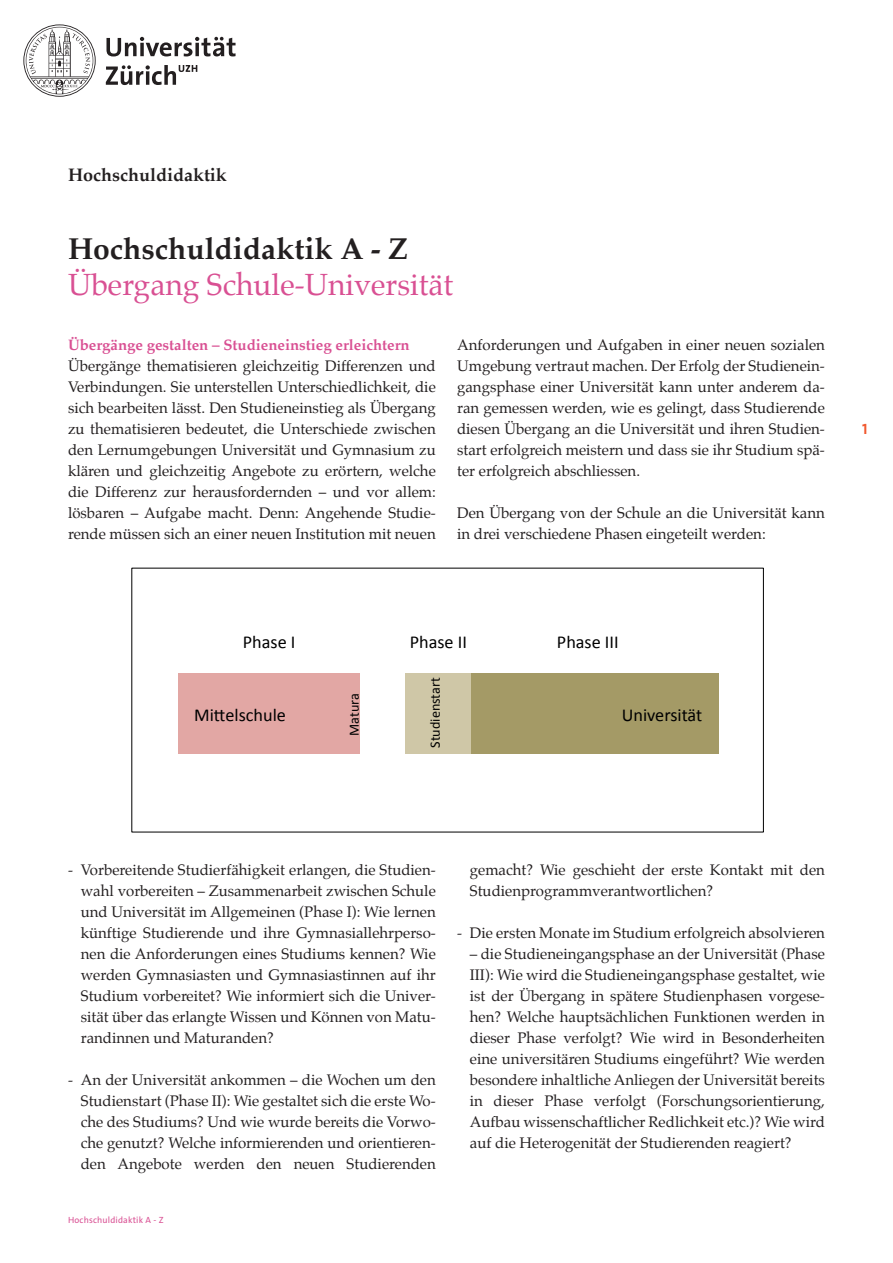
<style>
.page{position:relative;width:893px;height:1263px;background:#fff}
.page>*{position:absolute;margin:0;border:0;box-sizing:border-box;transform-origin:0 0}
.Untertitel{font:30px "Palatino";color:#d95093}
.Titel{font:700 30px "Palatino";color:#231f20}
.t1{font:18.15px "Calibri";color:#000}
.UZH_Einheit_Autor{font:700 18px "Palatino";color:#231f20}
.Lauftext_Aufzähl{font:15px/21px "Palatino";color:#231f20;text-align:justify}
.Lauftext{font:15px/21px "Palatino";color:#231f20;text-align:justify}
.Titel_farbig{font:700 15px "Palatino";color:#d95093}
.Pagina_links{font:15px "The Sans LP7 Bld";color:#f1592f}
.t2{font:14.1px "Calibri";color:#000}
.Fusszeile{font:9px "The Sans LP5 Plain";letter-spacing:.02em;color:#d95093}
</style>
<div class="page">
<div style="left:179px;top:673px;width:181px;height:80px;background:#e2a7a4"></div>
<div style="left:470px;top:673px;width:249px;height:80px;background:#a49a66"></div>
<div style="left:405px;top:673px;width:65px;height:80px;background:#cfc7a7"></div>
<svg style="left:23px;top:24px;width:213px;height:73px"></svg>
<p class="UZH_Einheit_Autor" style="left:68px;top:159px;width:160px">Hochschuldidaktik</p>
<p class="Titel" style="left:68px;top:223px;width:342px">Hochschuldidaktik A - Z</p>
<p class="Untertitel" style="left:68px;top:259px;width:387px">Übergang Schule-Universität</p>
<p class="Titel_farbig" style="left:68px;top:332px;width:343px">Übergänge gestalten – Studieneinstieg erleichtern</p>
<p class="Lauftext" style="left:68px;top:355px;width:369px">Übergänge thematisieren gleichzeitig Differenzen und Verbindungen. Sie unterstellen Unterschiedlichkeit, die sich bearbeiten lässt. Den Studieneinstieg als Übergang zu thematisieren bedeutet, die Unterschiede zwischen den Lernumgebungen Universität und Gymnasium zu klären und gleichzeitig Angebote zu erörtern, welche die Differenz zur herausfordernden – und vor allem: lösbaren – Aufgabe macht. Denn: Angehende Studie&shy;rende müssen sich an einer neuen Institution mit neuen</p>
<p class="Lauftext" style="left:457px;top:334px;width:369px">Anforderungen und Aufgaben in einer neuen sozialen Umgebung vertraut machen. Der Erfolg der Studienein&shy;gangsphase einer Universität kann unter anderem da&shy;ran gemessen werden, wie es gelingt, dass Studierende diesen Übergang an die Universität und ihren Studien&shy;start erfolgreich meistern und dass sie ihr Studium spä&shy;ter erfolgreich abschliessen.</p>
<p class="Lauftext" style="left:457px;top:502px;width:369px">Den Übergang von der Schule an die Universität kann in drei verschiedene Phasen eingeteilt werden:</p>
<p class="t1" style="left:243px;top:630px;width:54px">Phase I</p>
<p class="t1" style="left:194px;top:703px;width:93px">Mi$elschule</p>
<p class="t2" style="left:345px;top:736px;width:44px;rotate:-90deg">Matura</p>
<p class="t1" style="left:410px;top:630px;width:59px">Phase II</p>
<p class="t2" style="left:426px;top:748px;width:72px;rotate:-90deg">Studienstart</p>
<p class="t1" style="left:557px;top:630px;width:63px">Phase III</p>
<p class="t1" style="left:622px;top:703px;width:82px">Universität</p>
<p class="Pagina_links" style="left:862px;top:419px;width:7px">1</p>
<p class="Lauftext_Aufzähl" style="left:81px;top:859px;width:357px;text-indent:-13px">- Vorbereitende Studierfähigkeit erlangen, die Studien&shy;wahl vorbereiten – Zusammenarbeit zwischen Schule und Universität im Allgemeinen (Phase I): Wie lernen künftige Studierende und ihre Gymnasiallehrperso&shy;nen die Anforderungen eines Studiums kennen? Wie werden Gymnasiasten und Gymnasiastinnen auf ihr Studium vorbereitet? Wie informiert sich die Univer&shy;sität über das erlangte Wissen und Können von Matu&shy;randinnen und Maturanden?</p>
<p class="Lauftext_Aufzähl" style="left:81px;top:1069px;width:357px;text-indent:-13px">- An der Universität ankommen – die Wochen um den Studienstart (Phase II): Wie gestaltet sich die erste Wo&shy;che des Studiums? Und wie wurde bereits die Vorwo&shy;che genutzt? Welche informierenden und orientieren&shy;den Angebote werden den neuen Studierenden</p>
<p class="Fusszeile" style="left:68px;top:1214px;width:97px">Hochschuldidaktik A - Z</p>
<p class="Lauftext_Aufzähl" style="left:470px;top:859px;width:357px">gemacht? Wie geschieht der erste Kontakt mit den<br>Studienprogrammverantwortlichen?</p>
<p class="Lauftext_Aufzähl" style="left:457px;top:922px;width:369px">- Die ersten Monate im Studium erfolgreich absolvieren</p>
<p class="Lauftext_Aufzähl" style="left:470px;top:943px;width:357px">– die Studieneingangsphase an der Universität (Phase III): Wie wird die Studieneingangsphase gestaltet, wie ist der Übergang in spätere Studienphasen vorgese&shy;hen? Welche hauptsächlichen Funktionen werden in dieser Phase verfolgt? Wie wird in Besonderheiten eine universitären Studiums eingeführt? Wie werden besondere inhaltliche Anliegen der Universität bereits in dieser Phase verfolgt (Forschungsorientierung, Aufbau wissenschaftlicher Redlichkeit etc.)? Wie wird auf die Heterogenität der Studierenden reagiert?</p>
</div>
